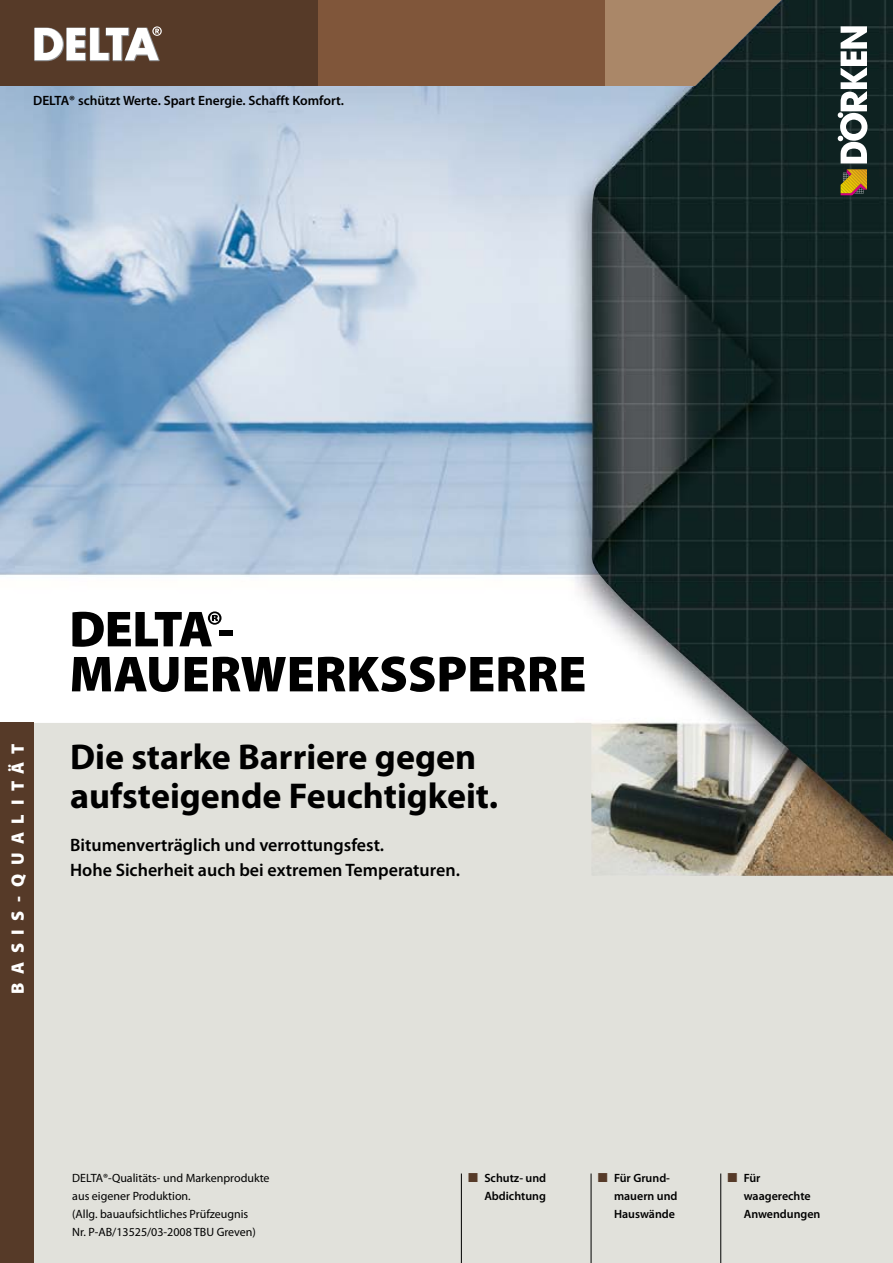
<style>
.page{position:relative;width:893px;height:1263px;background:#fff}
.page>*{position:absolute;margin:0;border:0;box-sizing:border-box;transform-origin:0 0}
.t1{font:900 51px "Myriad Pro Doerken";color:#000}
.t2{font:900 51px "Delta Myriad Pro";letter-spacing:-.035em;color:#000}
.t3{font:700 36px/39px "Myriad Pro Doerken";color:#000}
.t4{font:600 18px/25.5px "Myriad Pro Doerken";color:#000}
.t5{font:900 18px "Myriad Pro Doerken";letter-spacing:.48em;color:#fff}
.t6{font:600 13.5px "Myriad Pro Doerken";color:#000}
.t7{font:12px/18px "Myriad Pro Doerken";color:#000}
.t8{font:600 12px/18px "Myriad Pro Doerken";color:#000}
.s1{font-family:"Delta Myriad Pro"}
.s2{color:#563a28}
</style>
<div class="page">
<div style="left:0;top:723px;width:893px;height:540px;background:#e1e1db"></div>
<img style="left:0;top:85px;width:893px;height:791px">
<hr style="left:461px;top:1173px;width:1px;height:90px;background:#000">
<hr style="left:591px;top:1173px;width:1px;height:90px;background:#000">
<hr style="left:720px;top:1173px;width:1px;height:90px;background:#000">
<div style="left:0;top:0;width:319px;height:85px;background:#563a28"></div>
<div style="left:319px;top:0;width:287px;height:85px;background:#80563a"></div>
<img style="left:591px;top:0;width:302px;height:843px">
<div style="left:0;top:723px;width:34px;height:540px;background:#563a28"></div>
<svg style="left:838px;top:26px;width:29px;height:137px"></svg>
<svg style="left:841px;top:169px;width:26px;height:26px"></svg>
<svg style="left:34px;top:26px;width:128px;height:35px"></svg>
<p class="t6" style="left:33px;top:95px;width:312px">DELTA® schützt Werte. Spart Energie. Schafft Komfort.</p>
<h3 class="t5" style="left:11px;top:994px;width:252px;rotate:-90deg">BASIS-QUALITÄT</h3>
<h1 class="t2" style="left:69px;top:610px;width:167px">DELTA®-</h1>
<h1 class="t1" style="left:69px;top:655px;width:518px"><span class="s1">M</span>AUERWERKSSPERRE</h1>
<h2 class="t3" style="left:70px;top:740px;width:429px">Die starke Barriere gegen aufsteigende Feuchtigkeit.</h2>
<h3 class="t4" style="left:70px;top:833px;width:391px">Bitumenverträglich und verrottungsfest.<br>Hohe Sicherheit auch bei extremen Temperaturen.</h3>
<p class="t7" style="left:72px;top:1169px;width:199px">DELTA®-Qualitäts- und Markenprodukte aus eigener Produktion.<br>(Allg. bauaufsichtliches Prüfzeugnis<br>Nr. P-AB/13525/03-2008 TBU Greven)</p>
<p class="t8" style="left:468px;top:1170px;width:80px;text-align:right"><span class="s2">■</span> Schutz- und<br>Abdichtung</p>
<p class="t8" style="left:614px;top:1170px;width:65px;text-indent:-16px"><span class="s2">■</span> Für Grund&shy;mauern und<br>Hauswände</p>
<p class="t8" style="left:744px;top:1170px;width:78px;text-indent:-16px"><span class="s2">■</span> Für<br>waage rechte<br>Anwendungen</p>
</div>
